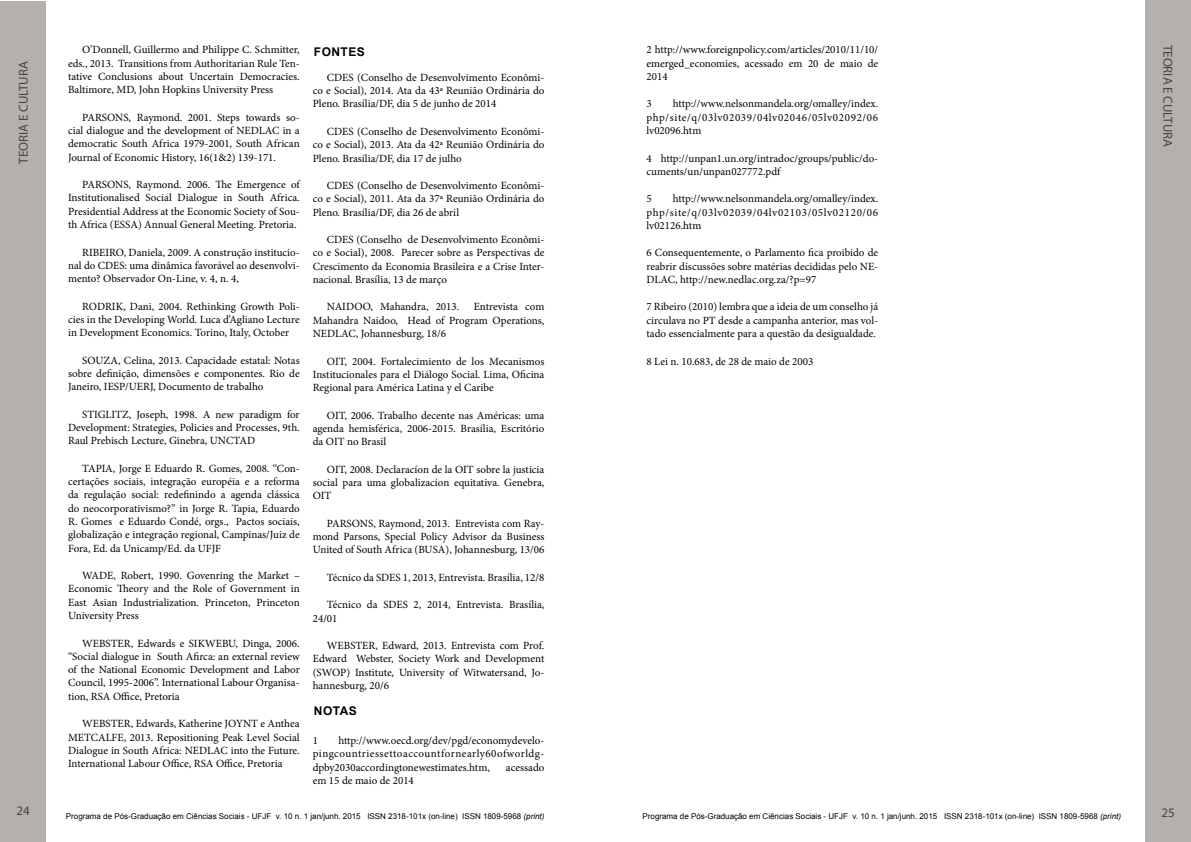
<style>
.page{position:relative;width:1191px;height:842px;background:#fff}
.page>*{position:absolute;margin:0;border:0;box-sizing:border-box;transform-origin:0 0}
.t1{font:13px "Myriad Pro";color:#464547}
.t2{font:700 12px "Arial";color:#000}
.t3{font:11px/13.3px "Minion Pro";color:#000;text-align:justify}
.t4{font:8px "Arial";color:#000}
.s1{font-style:italic}
</style>
<div class="page">
<div style="left:0;top:0;width:46px;height:842px;background:#b4b1ad"></div>
<div style="left:1145px;top:0;width:46px;height:842px;background:#b4b1ad"></div>
<p class="t1" style="left:16px;top:164px;width:104px;rotate:-90deg">TEORIA E CULTURA</p>
<p class="t1" style="left:17px;top:803px;width:15px">24</p>
<p class="t3" style="left:68px;top:43px;width:233px;text-indent:14px">O’Donnell, Guillermo and Philippe C. Schmitter, eds., 2013. Transitions from Authoritarian Rule Ten&shy;tative Conclusions about Uncertain Democracies.<br>Baltimore, MD, John Hopkins University Press</p>
<p class="t3" style="left:68px;top:111px;width:233px;text-indent:14px">PARSONS, Raymond. 2001. Steps towards so&shy;cial dialogue and the development of NEDLAC in a democratic South Africa 1979-2001, South African Journal of Economic History, 16(1&amp;2) 139-171.</p>
<p class="t3" style="left:68px;top:178px;width:233px;text-indent:14px">PARSONS, Raymond. 2006. The Emergence of Institutionalised Social Dialogue in South Africa.<br>Presidential Address at the Economic Society of Sou&shy;th Africa (ESSA) Annual General Meeting. Pretoria.</p>
<p class="t3" style="left:68px;top:245px;width:233px;text-indent:14px">RIBEIRO, Daniela, 2009. A construção institucio&shy;nal do CDES: uma dinâmica favorável ao desenvolvi&shy;mento? Observador On-Line, v. 4, n. 4,</p>
<p class="t3" style="left:68px;top:299px;width:233px;text-indent:14px">RODRIK, Dani, 2004. Rethinking Growth Poli&shy;cies in the Developing World. Luca d’Agliano Lecture in Development Economics. Torino, Italy, October</p>
<p class="t3" style="left:68px;top:354px;width:233px;text-indent:14px">SOUZA, Celina, 2013. Capacidade estatal: Notas sobre definição, dimensões e componentes. Rio de Janeiro, IESP/UERJ, Documento de trabalho</p>
<p class="t3" style="left:68px;top:408px;width:233px;text-indent:14px">STIGLITZ, Joseph, 1998. A new paradigm for Development: Strategies, Policies and Processes, 9th.<br>Raul Prebisch Lecture, Ginebra, UNCTAD</p>
<p class="t3" style="left:68px;top:462px;width:233px;text-indent:14px">TAPIA, Jorge E Eduardo R. Gomes, 2008. “Con&shy;certações sociais, integração européia e a reforma da regulação social: redefinindo a agenda clássica do neocorporativismo?” in Jorge R. Tapia, Eduardo R. Gomes e Eduardo Condé, orgs., Pactos sociais, globalização e integração regional, Campinas/Juiz de Fora, Ed. da Unicamp/Ed. da UFJF</p>
<p class="t3" style="left:68px;top:569px;width:233px;text-indent:14px">WADE, Robert, 1990. Govenring the Market – Economic Theory and the Role of Government in East Asian Industrialization. Princeton, Princeton University Press</p>
<p class="t3" style="left:68px;top:636px;width:233px;text-indent:14px">WEBSTER, Edwards e SIKWEBU, Dinga, 2006. “Social dialogue in South Afirca: an external review of the National Economic Development and Labor Council, 1995-2006”. International Labour Organisa&shy;tion, RSA Office, Pretoria</p>
<p class="t3" style="left:68px;top:717px;width:233px;text-indent:14px">WEBSTER, Edwards, Katherine JOYNT e Anthea METCALFE, 2013. Repositioning Peak Level Social Dialogue in South Africa: NEDLAC into the Future.<br>International Labour Office, RSA Office, Pretoria</p>
<p class="t2" style="left:314px;top:43px;width:18px">FONTES</p>
<p class="t3" style="left:313px;top:71px;width:233px;text-indent:14px">CDES (Conselho de Desenvolvimento Econômi&shy;co e Social), 2014. Ata da 43ª Reunião Ordinária do Pleno. Brasília/DF, dia 5 de junho de 2014</p>
<p class="t3" style="left:313px;top:125px;width:233px;text-indent:14px">CDES (Conselho de Desenvolvimento Econômi&shy;co e Social), 2013. Ata da 42ª Reunião Ordinária do Pleno. Brasília/DF, dia 17 de julho</p>
<p class="t3" style="left:313px;top:179px;width:233px;text-indent:14px">CDES (Conselho de Desenvolvimento Econômi&shy;co e Social), 2011. Ata da 37ª Reunião Ordinária do Pleno. Brasília/DF, dia 26 de abril</p>
<p class="t3" style="left:313px;top:233px;width:233px;text-indent:14px">CDES (Conselho de Desenvolvimento Econômi&shy;co e Social), 2008. Parecer sobre as Perspectivas de Crescimento da Economia Brasileira e a Crise Inter&shy;nacional. Brasília, 13 de março</p>
<p class="t3" style="left:327px;top:300px;width:134px">NAIDOO, Mahandra, 2013.</p>
<p class="t3" style="left:313px;top:300px;width:233px;text-indent:161px">Entrevista com Mahandra Naidoo, Head of Program Operations, NEDLAC, Johannesburg, 18/6</p>
<p class="t3" style="left:313px;top:354px;width:233px;text-indent:14px">OIT, 2004. Fortalecimiento de los Mecanismos Institucionales para el Diálogo Social. Lima, Oficina Regional para América Latina y el Caribe</p>
<p class="t3" style="left:313px;top:408px;width:233px;text-indent:14px">OIT, 2006. Trabalho decente nas Américas: uma agenda hemisférica, 2006-2015. Brasília, Escritório da OIT no Brasil</p>
<p class="t3" style="left:313px;top:463px;width:233px;text-indent:14px">OIT, 2008. Declaracíon de la OIT sobre la justicia social para uma globalizacíon equitativa. Genebra, OIT</p>
<p class="t3" style="left:313px;top:517px;width:233px;text-indent:14px">PARSONS, Raymond, 2013. Entrevista com Ray&shy;mond Parsons, Special Policy Advisor da Business United of South Africa (BUSA), Johannesburg, 13/06</p>
<p class="t3" style="left:327px;top:571px;width:219px">Técnico da SDES 1, 2013, Entrevista. Brasília, 12/8</p>
<p class="t3" style="left:313px;top:598px;width:233px;text-indent:14px">Técnico da SDES 2, 2014, Entrevista. Brasília,<br>24/01</p>
<p class="t3" style="left:313px;top:639px;width:233px;text-indent:14px">WEBSTER, Edward, 2013. Entrevista com Prof.<br>Edward Webster, Society Work and Development (SWOP) Institute, University of Witwatersand, Jo&shy;hannesburg, 20/6</p>
<p class="t2" style="left:314px;top:702px;width:10px">NOTAS</p>
<p class="t3" style="left:313px;top:734px;width:233px;text-indent:26px">http://www.oecd.org/dev/pgd/economydevelo&shy;pingcountriessettoaccountfornearly60ofworldg&shy;dpby2030accordingtonewestimates.htm,</p>
<p class="t3" style="left:313px;top:734px;width:7px">1</p>
<p class="t3" style="left:506px;top:760px;width:40px">acessado</p>
<p class="t3" style="left:313px;top:774px;width:103px">em 15 de maio de 2014</p>
<p class="t3" style="left:646px;top:43px;width:233px">2 http://www.foreignpolicy.com/articles/2010/11/10/ emerged_economies, acessado em 20 de maio de 2014</p>
<p class="t3" style="left:646px;top:97px;width:7px">3</p>
<p class="t3" style="left:646px;top:97px;width:233px;text-indent:26px">http://www.nelsonmandela.org/omalley/index. php/site/q/03lv02039/04lv02046/05lv02092/06 lv02096.htm</p>
<p class="t3" style="left:646px;top:151px;width:233px">4 http://unpan1.un.org/intradoc/groups/public/do&shy;cuments/un/unpan027772.pdf</p>
<p class="t3" style="left:646px;top:192px;width:7px">5</p>
<p class="t3" style="left:646px;top:192px;width:233px;text-indent:26px">http://www.nelsonmandela.org/omalley/index. php/site/q/03lv02039/04lv02103/05lv02120/06 lv02126.htm</p>
<p class="t3" style="left:646px;top:246px;width:233px">6 Consequentemente, o Parlamento fica proibido de reabrir discussões sobre matérias decididas pelo NE-DLAC, http://new.nedlac.org.za/?p=97</p>
<p class="t3" style="left:646px;top:300px;width:233px">7 Ribeiro (2010) lembra que a ideia de um conselho já circulava no PT desde a campanha anterior, mas vol&shy;tado essencialmente para a questão da desigualdade.</p>
<p class="t3" style="left:646px;top:354px;width:168px">8 Lei n. 10.683, de 28 de maio de 2003</p>
<p class="t4" style="left:66px;top:811px;width:480px">Programa de Pós-Graduação em Ciências Sociais - UFJF v. 10 n. 1 jan/junh. 2015 ISSN 2318-101x (on-line) ISSN 1809-5968 <span class="s1">(print)</span></p>
<p class="t4" style="left:642px;top:811px;width:480px">Programa de Pós-Graduação em Ciências Sociais - UFJF v. 10 n. 1 jan/junh. 2015 ISSN 2318-101x (on-line) ISSN 1809-5968 <span class="s1">(print)</span></p>
<p class="t1" style="left:1175px;top:45px;width:104px;rotate:90deg">TEORIA E CULTURA</p>
<p class="t1" style="left:1161px;top:804px;width:15px">25</p>
</div>
